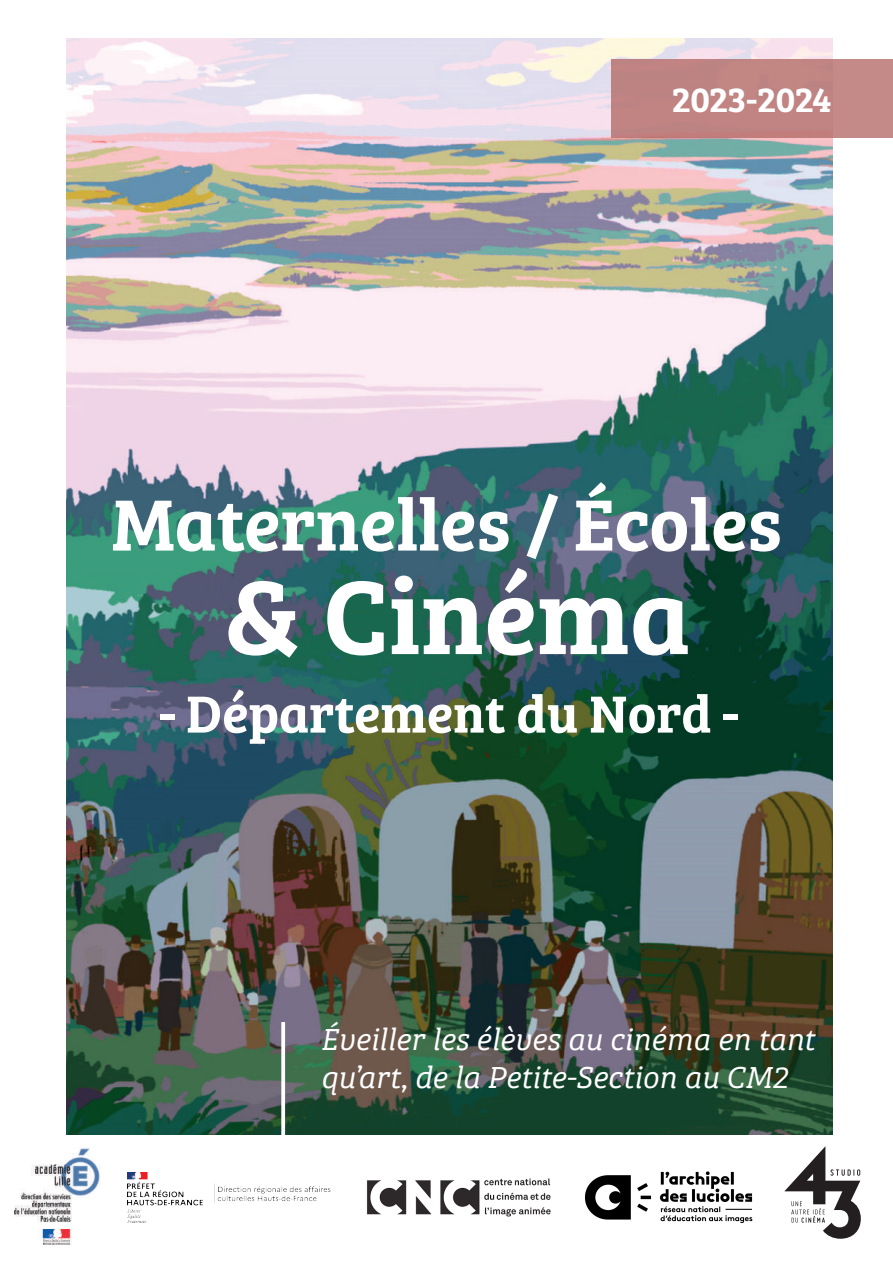
<style>
.page{position:relative;width:893px;height:1263px;background:#fff}
.page>*{position:absolute;margin:0;border:0;box-sizing:border-box;transform-origin:0 0}
.t1{font:108px "Bree Serif Sb";color:#fff}
.t2{font:75px "Bree Serif Sb";color:#fff}
.t3{font:54px "Bree Serif Sb";color:#fff}
.t4{font:36px "Bree Serif Sb";letter-spacing:-.005em;color:#fff}
.t5{font:italic 31.5px/37.8px "Bree Serif Lt";color:#fff}
</style>
<div class="page">
<img style="left:66px;top:38px;width:766px;height:1097px">
<svg style="left:281px;top:1022px;width:4px;height:113px"></svg>
<div style="left:611px;top:60px;width:282px;height:78px;background:#c18483"></div>
<svg style="left:784px;top:1146px;width:77px;height:93px"></svg>
<img style="left:366px;top:1178px;width:185px;height:39px">
<img style="left:127px;top:1172px;width:204px;height:51px">
<img style="left:14px;top:1148px;width:87px;height:97px">
<img style="left:585px;top:1171px;width:168px;height:52px">
<p class="t4" style="left:672px;top:72px;width:161px">2023-2024</p>
<h2 class="t2" style="left:111px;top:467px;width:673px">Maternelles / Écoles</h2>
<h1 class="t1" style="left:224px;top:534px;width:468px">&amp; Cinéma</h1>
<h3 class="t3" style="left:159px;top:673px;width:582px">- Département du Nord -</h3>
<p class="t5" style="left:321px;top:1019px;width:495px">Éveiller les élèves au cinéma en tant qu’art, de la Petite-Section au CM2</p>
</div>
